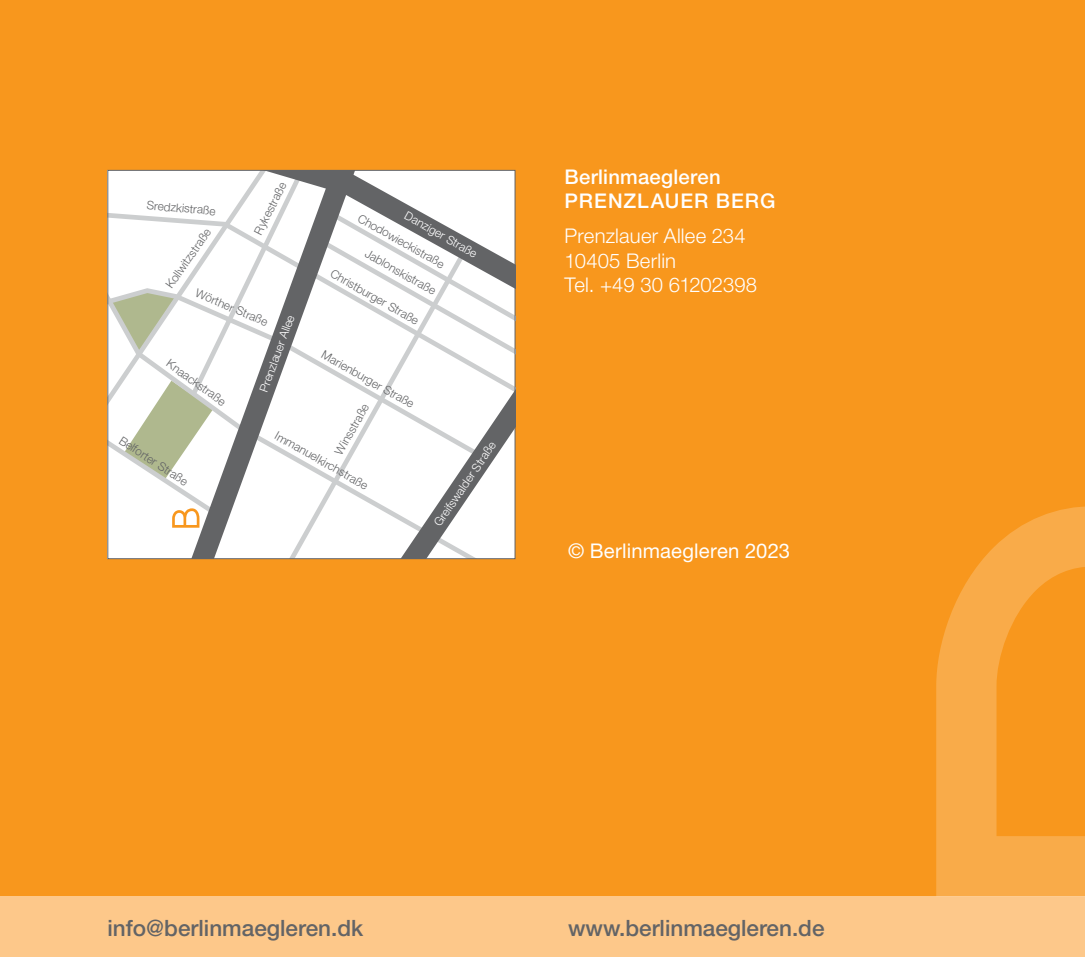
<style>
.page{position:relative;width:1085px;height:957px;background:#fff}
.page>*{position:absolute;margin:0;border:0;box-sizing:border-box;transform-origin:0 0}
.t1{font:500 22.5px "Helvetica Neue";color:#636466}
.t2{font:300 20.25px/24.8px "Helvetica Neue";letter-spacing:.01em;color:#fff}
.t3{font:500 20.25px/24.8px "Helvetica Neue";letter-spacing:.02em;color:#fff}
.t4{font:20.25px "Helvetica Neue";letter-spacing:.01em;color:#fff}
.t5{font:300 11.7px "Helvetica Neue";color:#636466}
.t6{font:300 11.7px "Helvetica Neue";color:#fff}
</style>
<div class="page">
<div style="left:0;top:0;width:1084px;height:957px;background:#f8971d"></div>
<div style="left:0;top:896px;width:1084px;height:61px;background:#fdc88a"></div>
<svg style="left:936px;top:506px;width:148px;height:390px;fill:#f9ab49"></svg>
<svg style="left:108px;top:170px;width:407px;height:389px;background:#e6e6e5"></svg>
<p class="t5" style="left:251px;top:230px;width:59px;rotate:-63deg">Rykestraße</p>
<p class="t5" style="left:147px;top:198px;width:70px;rotate:5deg">Sredzkistraße</p>
<p class="t6" style="left:409px;top:208px;width:83px;rotate:29deg">Danziger Straße</p>
<p class="t5" style="left:362px;top:211px;width:99px;rotate:29deg">Chodowieckistraße</p>
<p class="t5" style="left:162px;top:283px;width:71px;rotate:-55deg">Kollwitzstraße</p>
<p class="t5" style="left:369px;top:246px;width:81px;rotate:29deg">Jablonskistraße</p>
<p class="t5" style="left:334px;top:267px;width:101px;rotate:29deg">Christburger Straße</p>
<p class="t5" style="left:326px;top:348px;width:106px;rotate:29deg">Marienburger Straße</p>
<p class="t5" style="left:199px;top:286px;width:79px;rotate:23deg">Wörther Straße</p>
<p class="t6" style="left:256px;top:389px;width:82px;rotate:-70deg">Prenzlauer Allee</p>
<p class="t5" style="left:172px;top:356px;width:71px;rotate:36deg">Knaackstraße</p>
<p class="t5" style="left:332px;top:450px;width:58px;rotate:-61deg">Winsstraße</p>
<p class="t5" style="left:279px;top:429px;width:106px;rotate:29deg">Immanuelkirchstraße</p>
<p class="t5" style="left:124px;top:433px;width:81px;rotate:33deg">Belforter Straße</p>
<p class="t6" style="left:431px;top:521px;width:101px;rotate:-56deg">Greifswalder Straße</p>
<h2 class="t3" style="left:564px;top:164px;width:212px">Berlinmaegleren<br>PRENZLAUER BERG</h2>
<h2 class="t2" style="left:564px;top:223px;width:194px">Prenzlauer Allee 234<br>10405 Berlin<br>Tel. +49 30 61202398</h2>
<h2 class="t4" style="left:568px;top:538px;width:224px">© Berlinmaegleren 2023</h2>
<h1 class="t1" style="left:107px;top:915px;width:257px">info@berlinmaegleren.dk</h1>
<h1 class="t1" style="left:568px;top:914px;width:258px">www.berlinmaegleren.de</h1>
</div>
